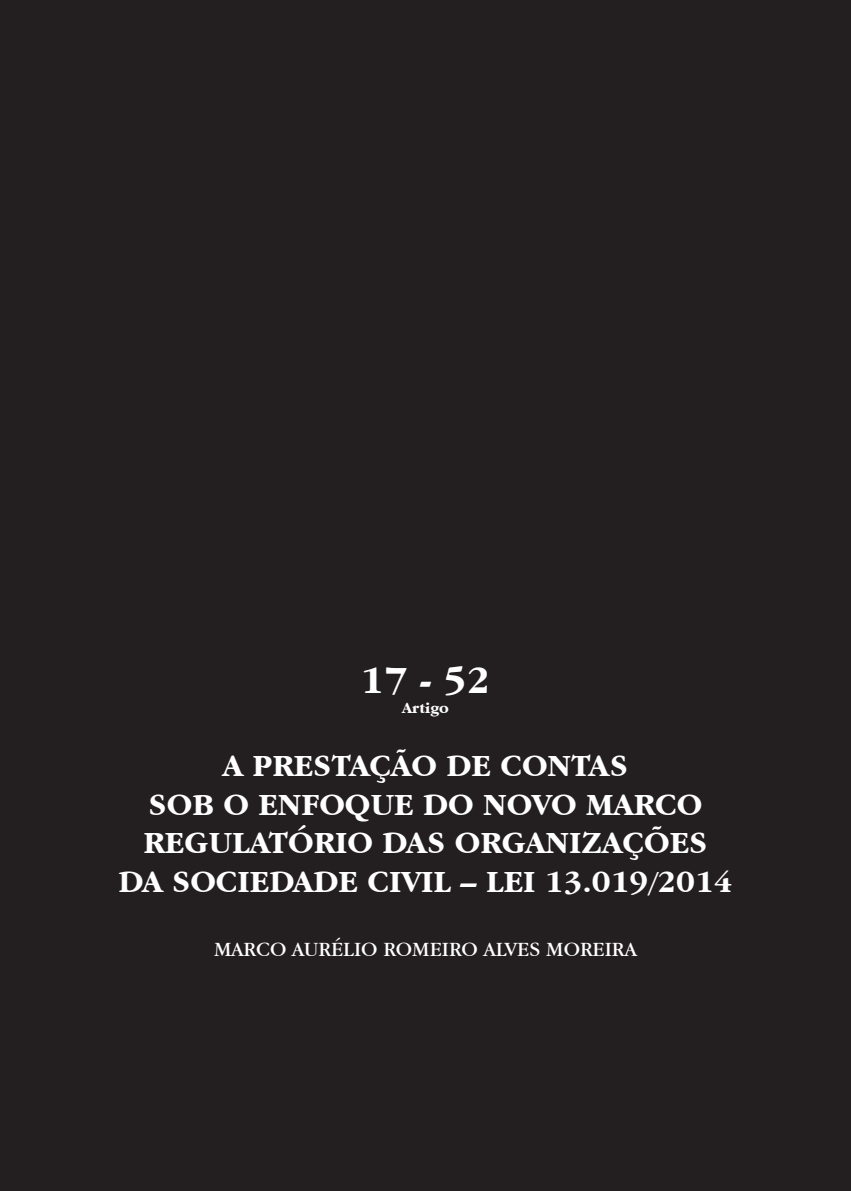
<style>
.page{position:relative;width:851px;height:1191px;background:#fff}
.page>*{position:absolute;margin:0;border:0;box-sizing:border-box;transform-origin:0 0}
.Capítulo__Página{font:700 40px "Garamond IT Cby BT";color:#fff}
.Capítulo__Título{font:700 32px/38.4px "Garamond IT Cby BT";color:#fff;text-align:center}
.Capítulo__Autor{font:21px "Garamond IT Cby BT";color:#fff}
.Capítulo__Área{font:700 16px "Garamond IT Cby BT";color:#fff}
</style>
<div class="page">
<div style="left:0;top:0;width:850px;height:1191px;background:#231f20"></div>
<p class="Capítulo__Página" style="left:360px;top:658px;width:131px">17 - 52</p>
<p class="Capítulo__Área" style="left:402px;top:698px;width:48px">Artigo</p>
<p class="Capítulo__Título" style="left:118px;top:747px;width:615px">A PRESTAÇÃO DE CONTAS<br>SOB O ENFOQUE DO NOVO MARCO<br>REGULATÓRIO DAS ORGANIZAÇÕES<br>DA SOCIEDADE CIVIL – LEI 13.019/2014</p>
<p class="Capítulo__Autor" style="left:214px;top:937px;width:424px">MARCO AURÉLIO ROMEIRO ALVES MOREIRA</p>
</div>
